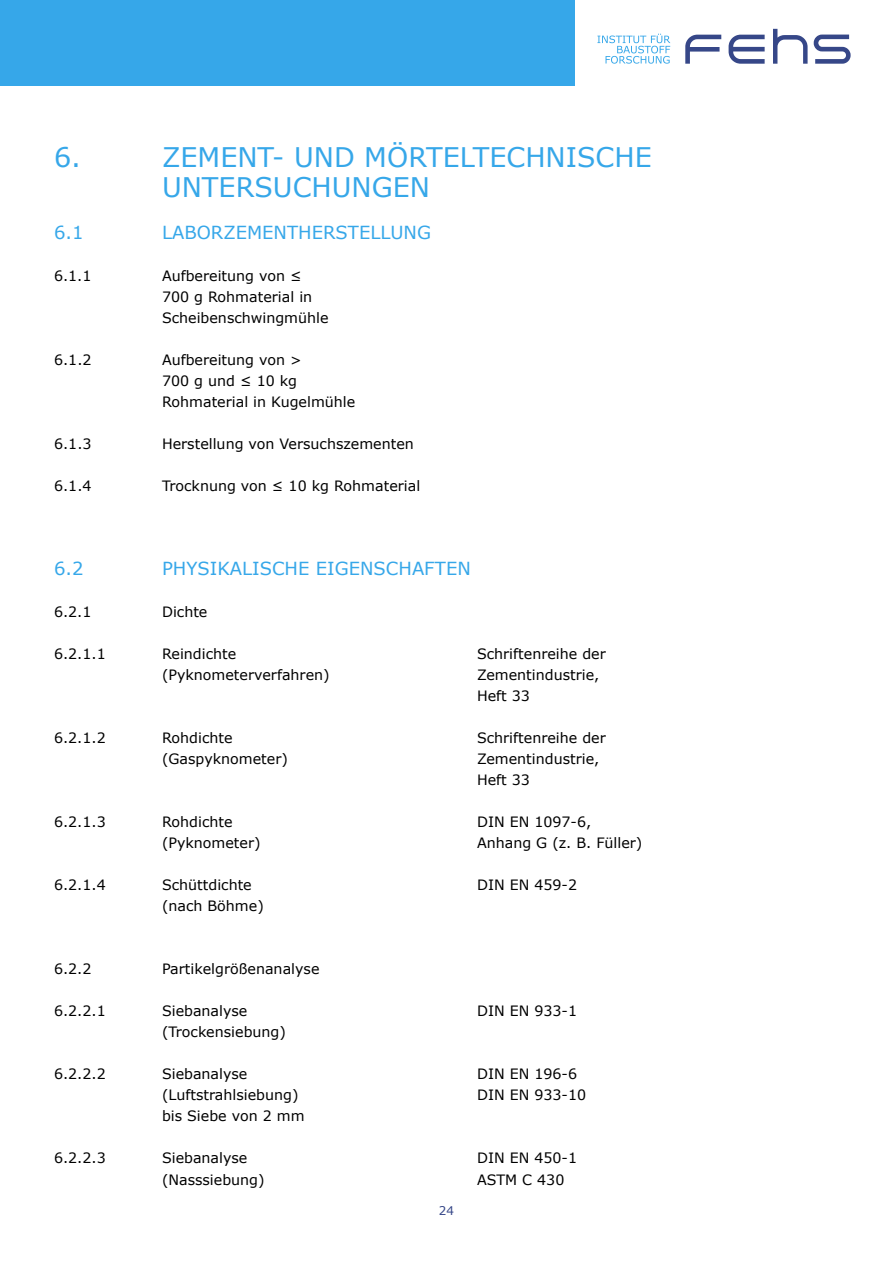
<style>
.page{position:relative;width:893px;height:1263px;background:#fff}
.page>*{position:absolute;margin:0;border:0;box-sizing:border-box;transform-origin:0 0}
.t1{font:27px/30px "Verdana";color:#36a7e9}
.t2{font:18px "Verdana";color:#36a7e9}
.t3{font:14.25px/21px "Verdana";color:#000}
.t4{font:12px "Verdana";color:#364788}
</style>
<div class="page">
<svg style="left:685px;top:35px;width:36px;height:29px"></svg>
<svg style="left:729px;top:35px;width:36px;height:29px"></svg>
<svg style="left:773px;top:29px;width:35px;height:35px"></svg>
<svg style="left:814px;top:35px;width:37px;height:29px"></svg>
<svg style="left:597px;top:34px;width:73px;height:30px"></svg>
<div style="left:0;top:0;width:574px;height:85px;background:#36a7e9"></div>
<h1 class="t1" style="left:54px;top:143px;width:28px">6.</h1>
<h1 class="t1" style="left:162px;top:143px;width:491px">ZEMENT- UND MÖRTELTECHNISCHE<br>UNTERSUCHUNGEN</h1>
<p class="t2" style="left:54px;top:221px;width:31px">6.1</p>
<p class="t2" style="left:162px;top:221px;width:270px">LABORZEMENTHERSTELLUNG</p>
<p class="t3" style="left:54px;top:266px;width:39px">6.1.1</p>
<p class="t3" style="left:162px;top:266px;width:168px">Aufbereitung von ≤<br>700 g Rohmaterial in<br>Scheibenschwingmühle</p>
<p class="t3" style="left:54px;top:350px;width:39px">6.1.2</p>
<p class="t3" style="left:162px;top:350px;width:195px">Aufbereitung von &gt;<br>700 g und ≤ 10 kg<br>Rohmaterial in Kugelmühle</p>
<p class="t3" style="left:54px;top:434px;width:39px">6.1.3</p>
<p class="t3" style="left:162px;top:434px;width:253px">Herstellung von Versuchszementen</p>
<p class="t3" style="left:54px;top:476px;width:39px">6.1.4</p>
<p class="t3" style="left:162px;top:476px;width:260px">Trocknung von ≤ 10 kg Rohmaterial</p>
<p class="t2" style="left:54px;top:557px;width:31px">6.2</p>
<p class="t2" style="left:162px;top:557px;width:310px">PHYSIKALISCHE EIGENSCHAFTEN</p>
<p class="t3" style="left:54px;top:602px;width:39px">6.2.1</p>
<p class="t3" style="left:162px;top:602px;width:47px">Dichte</p>
<p class="t3" style="left:54px;top:644px;width:53px">6.2.1.1</p>
<p class="t3" style="left:162px;top:644px;width:76px">Reindichte</p>
<p class="t3" style="left:477px;top:644px;width:130px">Schriftenreihe der</p>
<p class="t3" style="left:162px;top:665px;width:169px">(Pyknometerverfahren)</p>
<p class="t3" style="left:477px;top:665px;width:124px">Zementindustrie,<br>Heft 33</p>
<p class="t3" style="left:54px;top:728px;width:53px">6.2.1.2</p>
<p class="t3" style="left:162px;top:728px;width:72px">Rohdichte</p>
<p class="t3" style="left:477px;top:728px;width:130px">Schriftenreihe der</p>
<p class="t3" style="left:162px;top:749px;width:127px">(Gaspyknometer)</p>
<p class="t3" style="left:477px;top:749px;width:124px">Zementindustrie,<br>Heft 33</p>
<p class="t3" style="left:54px;top:812px;width:53px">6.2.1.3</p>
<p class="t3" style="left:162px;top:812px;width:72px">Rohdichte</p>
<p class="t3" style="left:477px;top:812px;width:116px">DIN EN 1097-6,</p>
<p class="t3" style="left:162px;top:833px;width:100px">(Pyknometer)</p>
<p class="t3" style="left:477px;top:833px;width:167px">Anhang G (z. B. Füller)</p>
<p class="t3" style="left:54px;top:875px;width:53px">6.2.1.4</p>
<p class="t3" style="left:162px;top:875px;width:91px">Schüttdichte</p>
<p class="t3" style="left:477px;top:875px;width:102px">DIN EN 459-2</p>
<p class="t3" style="left:162px;top:896px;width:103px">(nach Böhme)</p>
<p class="t3" style="left:54px;top:959px;width:39px">6.2.2</p>
<p class="t3" style="left:162px;top:959px;width:159px">Partikelgrößenanalyse</p>
<p class="t3" style="left:54px;top:1001px;width:53px">6.2.2.1</p>
<p class="t3" style="left:162px;top:1001px;width:87px">Siebanalyse</p>
<p class="t3" style="left:477px;top:1001px;width:102px">DIN EN 933-1</p>
<p class="t3" style="left:162px;top:1022px;width:125px">(Trockensiebung)</p>
<p class="t3" style="left:54px;top:1064px;width:53px">6.2.2.2</p>
<p class="t3" style="left:162px;top:1064px;width:87px">Siebanalyse</p>
<p class="t3" style="left:477px;top:1064px;width:102px">DIN EN 196-6</p>
<p class="t3" style="left:162px;top:1085px;width:138px">(Luftstrahlsiebung)</p>
<p class="t3" style="left:477px;top:1085px;width:111px">DIN EN 933-10</p>
<p class="t3" style="left:162px;top:1106px;width:144px">bis Siebe von 2 mm</p>
<p class="t3" style="left:54px;top:1148px;width:53px">6.2.2.3</p>
<p class="t3" style="left:162px;top:1148px;width:87px">Siebanalyse</p>
<p class="t3" style="left:477px;top:1148px;width:102px">DIN EN 450-1</p>
<p class="t3" style="left:162px;top:1169px;width:104px">(Nasssiebung)</p>
<p class="t3" style="left:477px;top:1169px;width:89px">ASTM C 430</p>
<p class="t4" style="left:439px;top:1203px;width:17px">24</p>
</div>
